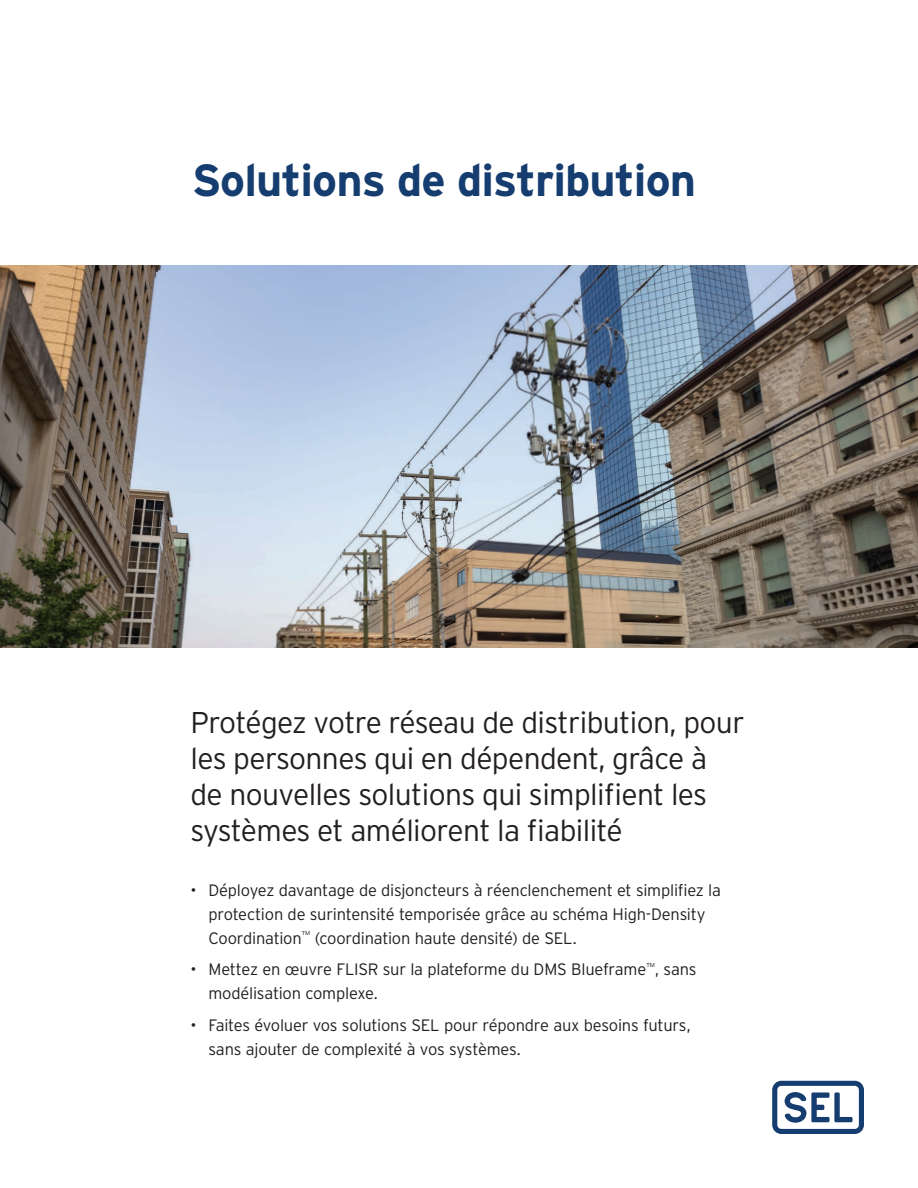
<style>
.page{position:relative;width:918px;height:1188px;background:#fff}
.page>*{position:absolute;margin:0;border:0;box-sizing:border-box;transform-origin:0 0}
.t1{font:700 45px "Interstate Poly";letter-spacing:-.02em;color:#163d6f}
.t2{font:300 30px/36px "Interstate Poly";letter-spacing:-.02em;color:#231f20}
.t3{font:300 16.5px/24px "Interstate Poly";letter-spacing:-.015em;color:#231f20}
</style>
<div class="page">
<svg style="left:772px;top:1081px;width:92px;height:53px"></svg>
<img style="left:0;top:266px;width:918px;height:382px">
<h1 class="t1" style="left:192px;top:147px;width:506px">Solutions de distribution</h1>
<h2 class="t2" style="left:190px;top:703px;width:556px">Protégez votre réseau de distribution, pour les personnes qui en dépendent, grâce à de nouvelles solutions qui simplifient les systèmes et améliorent la fiabilité</h2>
<p class="t3" style="left:208px;top:877px;width:514px;text-indent:-18px">• Déployez davantage de disjoncteurs à réenclenchement et simplifiez la protection de surintensité temporisée grâce au schéma High-Density<br>Coordination<sup>™</sup> (coordination haute densité) de SEL.</p>
<p class="t3" style="left:208px;top:957px;width:490px;text-indent:-18px">• Mettez en œuvre FLISR sur la plateforme du DMS Blueframe<sup>™</sup>, sans modélisation complexe.</p>
<p class="t3" style="left:208px;top:1012px;width:484px;text-indent:-18px">• Faites évoluer vos solutions SEL pour répondre aux besoins futurs, sans ajouter de complexité à vos systèmes.</p>
</div>
